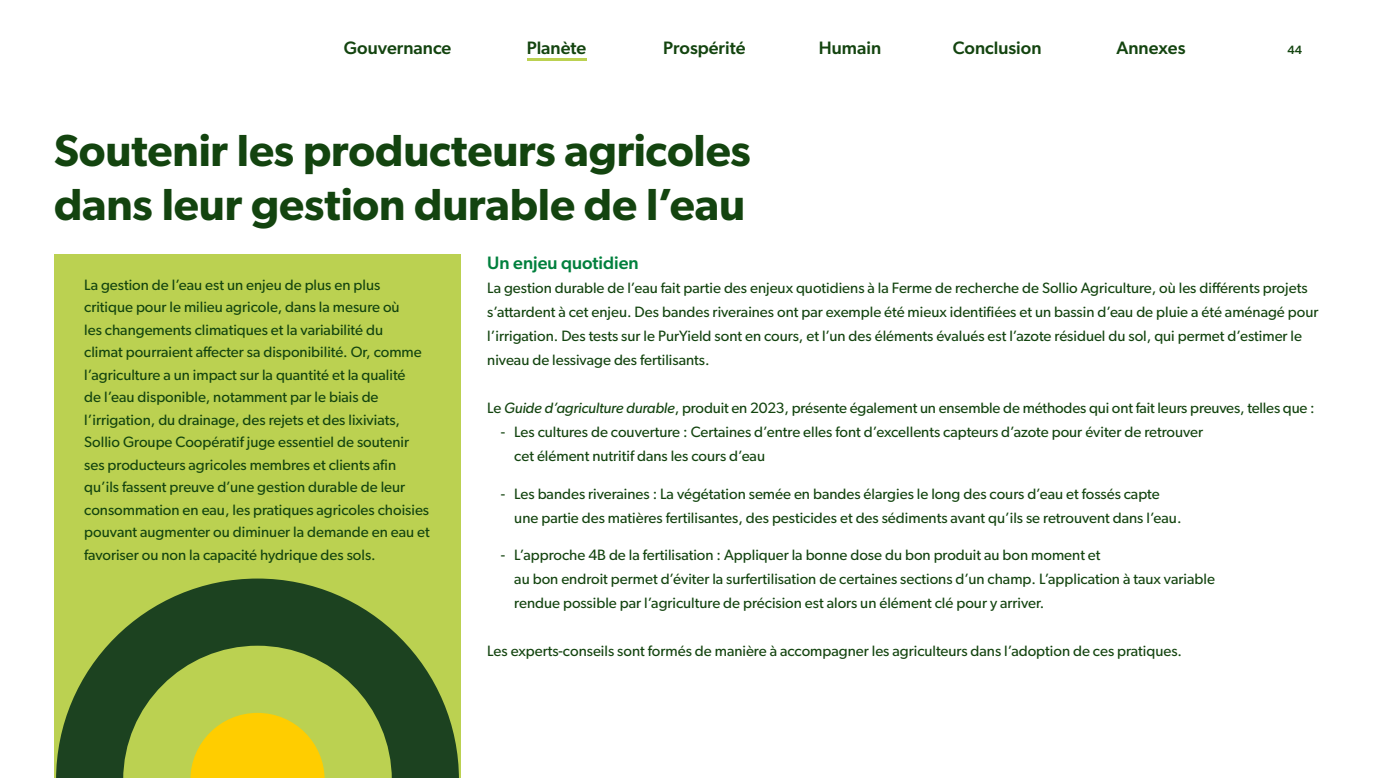
<style>
.page{position:relative;width:1383px;height:778px;background:#fff}
.page>*{position:absolute;margin:0;border:0;box-sizing:border-box;transform-origin:0 0}
.t1{font:600 45px/54px "Gibson";letter-spacing:-.005em;color:#13440f}
.t2{font:500 18px "Gibson";color:#13440f}
.t3{font:500 18px "Gibson";color:#00803d}
.t4{font:15px/22.5px "Gibson";color:#13440f}
.t5{font:500 12px "Gibson";color:#13440f}
.s1{font-style:italic}
</style>
<div class="page">
<div style="left:54px;top:255px;width:407px;height:523px;background:#bbd151"></div>
<svg style="left:56px;top:578px;width:403px;height:200px;fill:#1c4220"></svg>
<svg style="left:123px;top:645px;width:269px;height:133px"></svg>
<hr style="left:526px;top:59px;width:60px;height:2px;background:#bbd151">
<p class="t2" style="left:344px;top:37px;width:109px">Gouvernance</p>
<p class="t2" style="left:526px;top:37px;width:61px">Planète</p>
<p class="t2" style="left:663px;top:37px;width:84px">Prospérité</p>
<p class="t2" style="left:819px;top:37px;width:64px">Humain</p>
<p class="t2" style="left:952px;top:37px;width:90px">Conclusion</p>
<p class="t2" style="left:1116px;top:37px;width:71px">Annexes</p>
<p class="t5" style="left:1287px;top:43px;width:16px">44</p>
<h1 class="t1" style="left:54px;top:122px;width:698px">Soutenir les producteurs agricoles dans leur gestion durable de l’eau</h1>
<p class="t4" style="left:84px;top:273px;width:347px">La gestion de l’eau est un enjeu de plus en plus critique pour le milieu agricole, dans la mesure où<br>les changements climatiques et la variabilité du<br>climat pourraient affecter sa disponibilité. Or, comme l’agriculture a un impact sur la quantité et la qualité<br>de l’eau disponible, notamment par le biais de l’irrigation, du drainage, des rejets et des lixiviats, Sollio Groupe Coopératif juge essentiel de soutenir ses producteurs agricoles membres et clients afin qu’ils fassent preuve d’une gestion durable de leur consommation en eau, les pratiques agricoles choisies pouvant augmenter ou diminuer la demande en eau et favoriser ou non la capacité hydrique des sols.</p>
<p class="t3" style="left:487px;top:252px;width:153px">Un enjeu quotidien</p>
<p class="t4" style="left:487px;top:276px;width:832px;line-height:24px">La gestion durable de l’eau fait partie des enjeux quotidiens à la Ferme de recherche de Sollio Agriculture, où les différents projets s’attardent à cet enjeu. Des bandes riveraines ont par exemple été mieux identifiées et un bassin d’eau de pluie a été aménagé pour l’irrigation. Des tests sur le PurYield sont en cours, et l’un des éléments évalués est l’azote résiduel du sol, qui permet d’estimer le niveau de lessivage des fertilisants.</p>
<p class="t4" style="left:487px;top:396px;width:829px">Le <span class="s1">Guide d’agriculture durable</span>, produit en 2023, présente également un ensemble de méthodes qui ont fait leurs preuves, telles que :</p>
<p class="t4" style="left:514px;top:420px;width:690px;line-height:24px;text-indent:-14px">- Les cultures de couverture : Certaines d’entre elles font d’excellents capteurs d’azote pour éviter de retrouver cet élément nutritif dans les cours d’eau</p>
<p class="t4" style="left:514px;top:481px;width:668px;line-height:24px;text-indent:-14px">- Les bandes riveraines : La végétation semée en bandes élargies le long des cours d’eau et fossés capte une partie des matières fertilisantes, des pesticides et des sédiments avant qu’ils se retrouvent dans l’eau.</p>
<p class="t4" style="left:514px;top:543px;width:702px;line-height:24px;text-indent:-14px">- L’approche 4B de la fertilisation : Appliquer la bonne dose du bon produit au bon moment et<br>au bon endroit permet d’éviter la surfertilisation de certaines sections d’un champ. L’application à taux variable rendue possible par l’agriculture de précision est alors un élément clé pour y arriver.</p>
<p class="t4" style="left:487px;top:639px;width:696px">Les experts-conseils sont formés de manière à accompagner les agriculteurs dans l’adoption de ces pratiques.</p>
</div>
